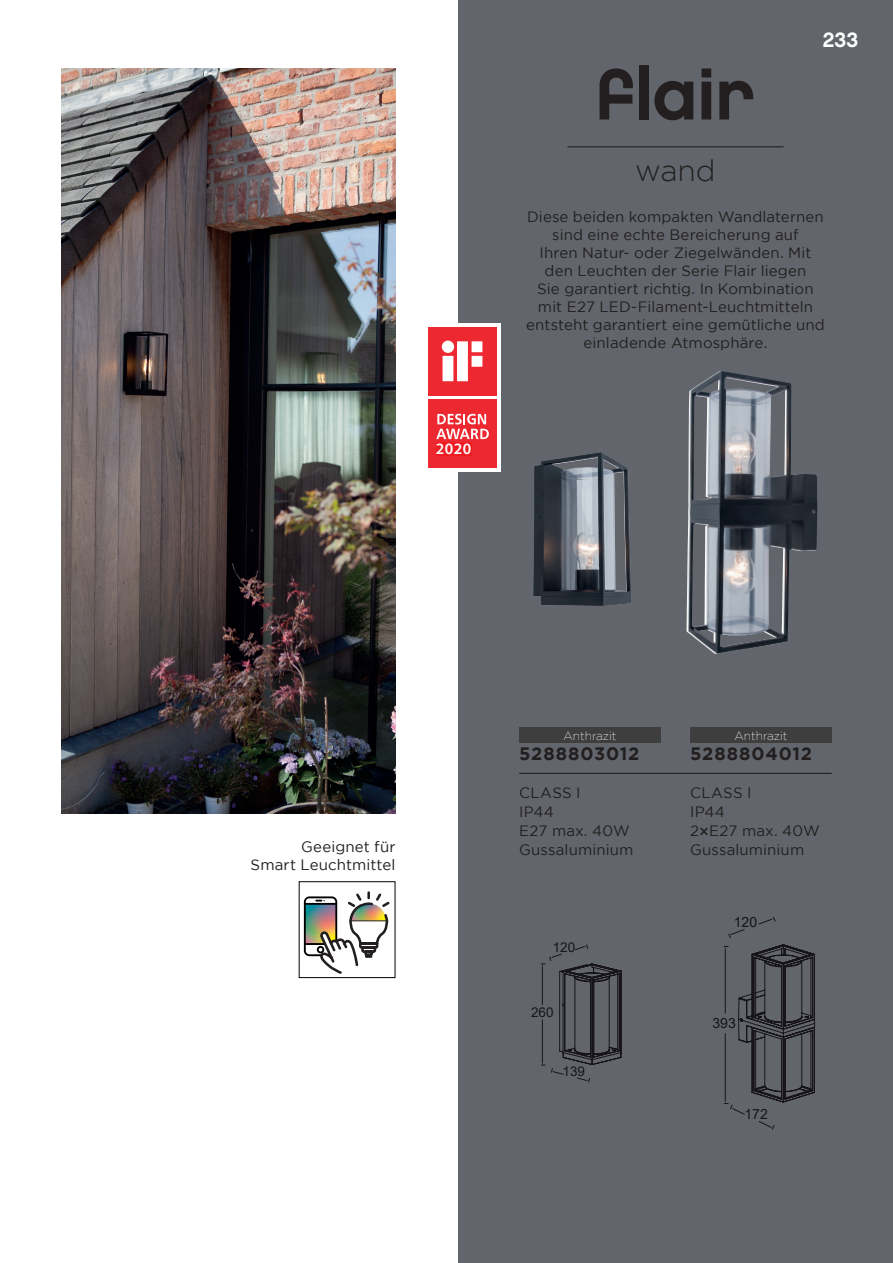
<style>
.page{position:relative;width:893px;height:1263px;background:#fff}
.page>*{position:absolute;margin:0;border:0;box-sizing:border-box;transform-origin:0 0}
.t1{font:73.5px "Chalet New York Nineteen Eighty";letter-spacing:-.015em;color:#231f20}
.t2{font:300 30px "Gotham";color:#231f20}
.t3{font:21px "Chalet New York Nineteen Eighty";color:#fff}
.t4{font:700 18px "Gotham";letter-spacing:.045em;color:#231f20}
.t5{font:600 15.9px "Myriad Pro";color:#fff}
.t6{font:15px/18px "Gotham";letter-spacing:.01em;color:#231f20}
.t7{font:14.1px "Arial";color:#17151a}
.t8{font:13.5px "Arial";color:#17151a}
.t9{font:200 12px "Gotham";color:#fff}
.s1{font-family:"Avenir LT";font-weight:800}
</style>
<div class="page">
<div style="left:458px;top:0;width:435px;height:1263px;background:#62666c"></div>
<hr style="left:567px;top:146px;width:216px;height:1px;background:#231f20">
<hr style="left:519px;top:773px;width:313px;height:1px;background:#231f20">
<img style="left:61px;top:68px;width:334px;height:745px">
<img style="left:533px;top:452px;width:98px;height:154px">
<img style="left:686px;top:371px;width:131px;height:283px">
<div style="left:299px;top:881px;width:96px;height:97px;border:1px solid #030303"></div>
<img style="left:304px;top:891px;width:86px;height:83px">
<svg style="left:541px;top:944px;width:81px;height:139px"></svg>
<svg style="left:724px;top:917px;width:91px;height:213px"></svg>
<div style="left:424px;top:323px;width:77px;height:149px;background:#fff"></div>
<div style="left:428px;top:399px;width:69px;height:69px;background:#ee2831"></div>
<div style="left:428px;top:327px;width:69px;height:69px;background:#ee2831"></div>
<svg style="left:442px;top:341px;width:40px;height:40px"></svg>
<svg style="left:436px;top:414px;width:53px;height:26px"></svg>
<div style="left:436px;top:442px;width:36px;height:13px;background:#ee1d23"></div>
<div style="left:690px;top:727px;width:142px;height:16px;background:#3e3e3f"></div>
<div style="left:519px;top:727px;width:142px;height:16px;background:#3e3e3f"></div>
<p class="t5" style="left:436px;top:439px;width:37px">2020</p>
<h1 class="t1" style="left:596px;top:49px;width:161px">flair</h1>
<h3 class="t3" style="left:823px;top:27px;width:37px">233</h3>
<h2 class="t2" style="left:635px;top:151px;width:82px">wand</h2>
<p class="t6" style="left:526px;top:207px;width:300px;text-align:center">Diese beiden kompakten Wandlaternen sind eine echte Bereicherung auf<br>Ihren Natur- oder Ziegelwänden. Mit den Leuchten der Serie Flair liegen<br>Sie garantiert richtig. In Kombination mit E27 LED-Filament-Leuchtmitteln entsteht garantiert eine gemütliche und einladende Atmosphäre.</p>
<p class="t6" style="left:251px;top:837px;width:146px;text-align:right">Geeignet für<br>Smart Leuchtmittel</p>
<p class="t9" style="left:564px;top:728px;width:54px">Anthrazit</p>
<p class="t9" style="left:734px;top:728px;width:54px">Anthrazit</p>
<p class="t4" style="left:519px;top:742px;width:122px">5288803012</p>
<p class="t4" style="left:690px;top:742px;width:123px">5288804012</p>
<p class="t6" style="left:519px;top:783px;width:116px;line-height:18.8px">CLASS I<br>IP44<br>E27 max. 40W<br>Gussaluminium</p>
<p class="t6" style="left:690px;top:783px;width:131px;line-height:18.8px">CLASS I<br>IP44<br>2<span class="s1">×</span>E27 max. 40W<br>Gussaluminium</p>
<p class="t8" style="left:553px;top:938px;width:24px">120</p>
<p class="t8" style="left:531px;top:1003px;width:24px">260</p>
<p class="t8" style="left:563px;top:1062px;width:24px">139</p>
<p class="t7" style="left:734px;top:912px;width:25px">120</p>
<p class="t7" style="left:712px;top:1013px;width:25px">393</p>
<p class="t7" style="left:744px;top:1105px;width:25px">172</p>
</div>
